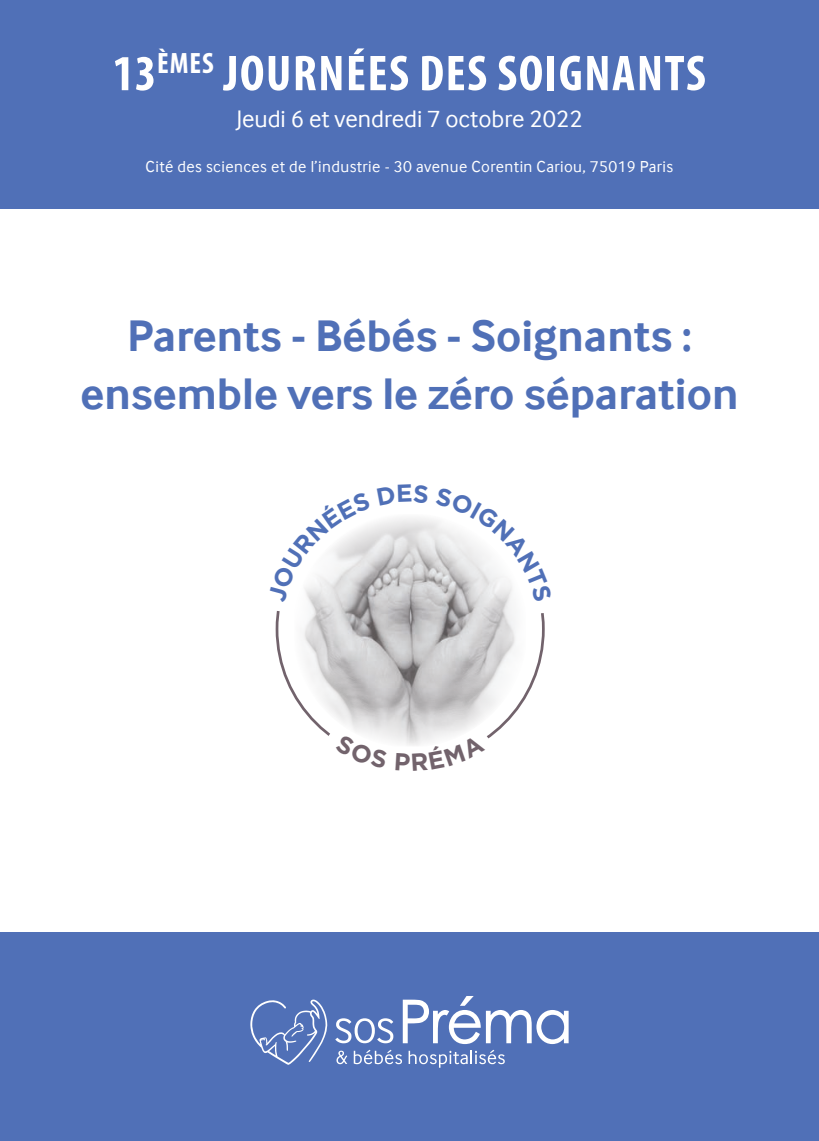
<style>
.page{position:relative;width:819px;height:1141px;background:#fff}
.page>*{position:absolute;margin:0;border:0;box-sizing:border-box;transform-origin:0 0}
.t1{font:700 condensed 50.75px "Myriad Pro";letter-spacing:.03em;color:#fff}
.t2{font:700 45.5px "Inter Face";color:#5070b7}
.t3{font:24.5px "Inter Face";color:#fff}
.t4{font:16.45px "Inter Face";letter-spacing:.025em;color:#fff}
</style>
<div class="page">
<div style="left:0;top:933px;width:819px;height:208px;background:#5070b7"></div>
<div style="left:0;top:0;width:819px;height:208px;background:#5070b7"></div>
<img style="left:294px;top:614px;width:232px;height:124px">
<svg style="left:276px;top:518px;width:268px;height:96px;background:#d1d0d1"></svg>
<svg style="left:336px;top:1051px;width:11px;height:13px"></svg>
<svg style="left:354px;top:1050px;width:48px;height:14px"></svg>
<svg style="left:408px;top:1050px;width:96px;height:18px"></svg>
<svg style="left:335px;top:1018px;width:58px;height:25px"></svg>
<svg style="left:403px;top:996px;width:77px;height:48px"></svg>
<svg style="left:486px;top:1010px;width:82px;height:34px"></svg>
<svg style="left:250px;top:999px;width:77px;height:66px"></svg>
<svg style="left:276px;top:518px;width:95px;height:85px"></svg>
<svg style="left:435px;top:518px;width:109px;height:84px"></svg>
<svg style="left:327px;top:730px;width:163px;height:16px"></svg>
<p class="t1" style="left:113px;top:42px;width:594px">13<sup>ÈMES</sup> JOURNÉES DES SOIGNANTS</p>
<p class="t3" style="left:236px;top:105px;width:348px">Jeudi 6 et vendredi 7 octobre 2022</p>
<p class="t4" style="left:146px;top:157px;width:529px">Cité des sciences et de l’industrie - 30 avenue Corentin Cariou, 75019 Paris</p>
<p class="t2" style="left:127px;top:310px;width:566px">Parents - Bébés - Soignants :</p>
<p class="t2" style="left:80px;top:368px;width:659px">ensemble vers le zéro séparation</p>
</div>
